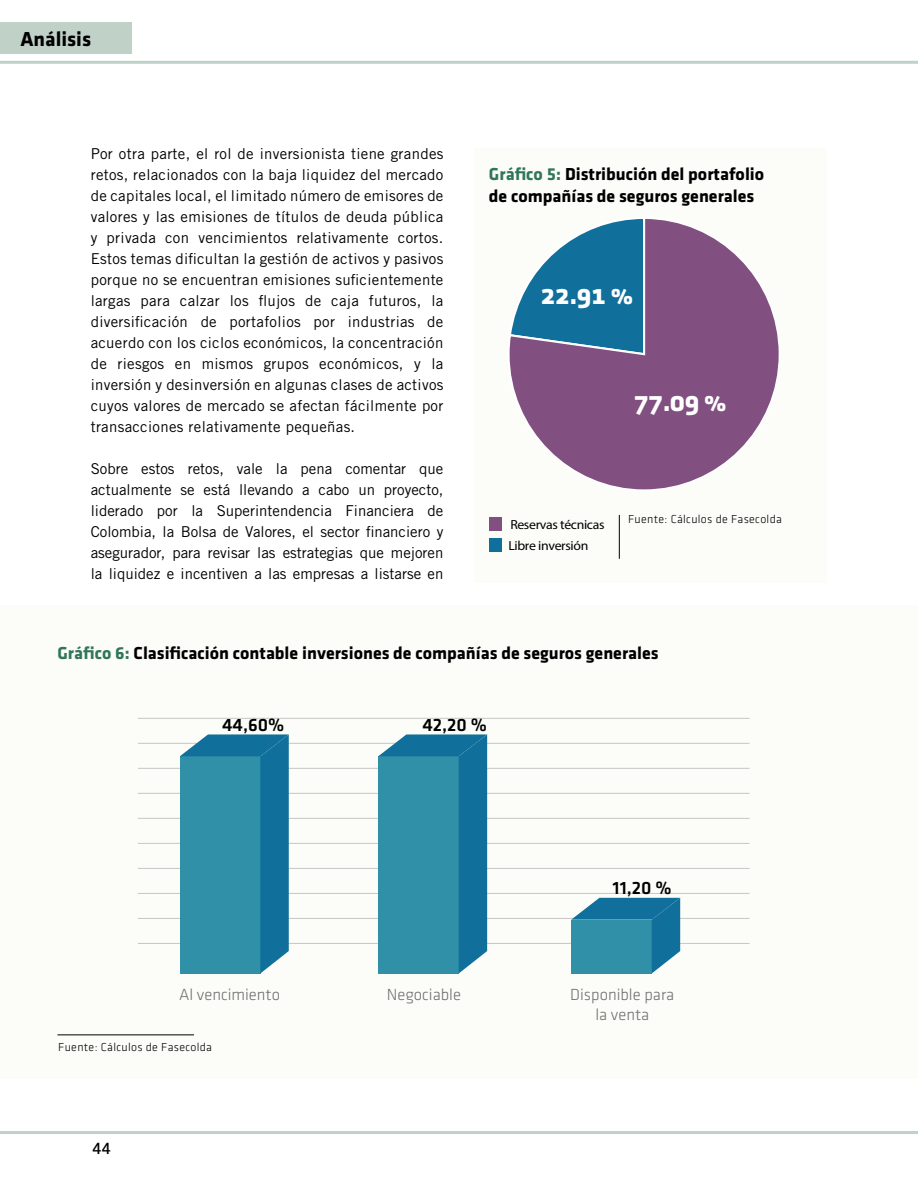
<style>
.page{position:relative;width:918px;height:1188px;background:#fff}
.page>*{position:absolute;margin:0;border:0;box-sizing:border-box;transform-origin:0 0}
.t1{font:29.1px "Klavika Bold Bold OSTF";letter-spacing:-.025em;color:#fff}
.t2{font:700 21px "Klavika";color:#000}
.t3{font:500 18.45px "Klavika";color:#000}
.t4{font:700 18px/21.6px "Klavika";color:#000}
.t5{font:300 16.65px/20px "Klavika";color:#706f6f;text-align:center}
.t6{font:15px/21px "Trade Gothic LT Std";letter-spacing:.01em;color:#000;text-align:justify}
.t7{font:15px "Collator";color:#000}
.t8{font:13.2px/21.5px "Klavika Light OSF";letter-spacing:-.025em;color:#000;scale:1.05 1}
.t9{font:12px "Klavika Light TF";letter-spacing:.025em;color:#000}
.t10{font:11.85px "Klavika Light OSF";letter-spacing:-.025em;color:#000}
.s1{color:#31765b}
</style>
<div class="page">
<hr style="left:0;top:1131px;width:918px;height:3px;background:#c0d2c8">
<hr style="left:0;top:61px;width:918px;height:3px;background:#c0d2c8">
<hr style="left:917px;top:148px;width:1px;height:541px;background:#fcfcf8">
<div style="left:475px;top:148px;width:352px;height:435px;background:#fcfcf8"></div>
<svg style="left:509px;top:219px;width:270px;height:271px"></svg>
<hr style="left:619px;top:515px;width:1px;height:44px;background:#000">
<div style="left:489px;top:517px;width:12px;height:14px;background:#814f80"></div>
<div style="left:489px;top:539px;width:13px;height:13px;background:#11709b"></div>
<div style="left:0;top:605px;width:918px;height:474px;background:#fcfcf8"></div>
<hr style="left:138px;top:943px;width:612px;height:1px;background:#c6c6c6">
<hr style="left:138px;top:918px;width:612px;height:1px;background:#c6c6c6">
<hr style="left:138px;top:893px;width:612px;height:1px;background:#c6c6c6">
<hr style="left:138px;top:868px;width:612px;height:1px;background:#c6c6c6">
<hr style="left:138px;top:843px;width:612px;height:1px;background:#c6c6c6">
<hr style="left:138px;top:818px;width:612px;height:1px;background:#c6c6c6">
<hr style="left:138px;top:793px;width:612px;height:1px;background:#c6c6c6">
<hr style="left:138px;top:768px;width:612px;height:1px;background:#c6c6c6">
<hr style="left:138px;top:743px;width:612px;height:1px;background:#c6c6c6">
<hr style="left:138px;top:718px;width:612px;height:1px;background:#c6c6c6">
<svg style="left:180px;top:734px;width:109px;height:239px;background:#2c89a6"></svg>
<svg style="left:378px;top:734px;width:109px;height:239px;background:#2b89a6"></svg>
<svg style="left:571px;top:898px;width:109px;height:75px;background:#338ba9"></svg>
<hr style="left:57px;top:1035px;width:137px;height:1px;background:#000">
<div style="left:0;top:22px;width:131px;height:32px;background:#c0d2c8"></div>
<h2 class="t2" style="left:20px;top:27px;width:72px">Análisis</h2>
<p class="t6" style="left:91px;top:143px;width:354px">Por otra parte, el rol de inversionista tiene grandes retos, relacionados con la baja liquidez del mercado de capitales local, el limitado número de emisores de valores y las emisiones de títulos de deuda pública y privada con vencimientos relativamente cortos.<br>Estos temas dificultan la gestión de activos y pasivos porque no se encuentran emisiones suficientemente largas para calzar los flujos de caja futuros, la diversificación de portafolios por industrias de acuerdo con los ciclos económicos, la concentración de riesgos en mismos grupos económicos, y la inversión y desinversión en algunas clases de activos cuyos valores de mercado se afectan fácilmente por transacciones relativamente pequeñas.</p>
<p class="t6" style="left:91px;top:458px;width:354px">Sobre estos retos, vale la pena comentar que actualmente se está llevando a cabo un proyecto, liderado por la Superintendencia Financiera de Colombia, la Bolsa de Valores, el sector financiero y asegurador, para revisar las estrategias que mejoren la liquidez e incentiven a las empresas a listarse en</p>
<p class="t10" style="left:409px;top:376px;width:70px">Libre inversión</p>
<p class="t4" style="left:489px;top:163px;width:277px"><span class="s1">Gráfico 5:</span> Distribución del portafolio de compañías de seguros generales</p>
<h1 class="t1" style="left:540px;top:278px;width:95px">22.91 %</h1>
<h1 class="t1" style="left:634px;top:385px;width:95px">77.09 %</h1>
<p class="t8" style="left:508px;top:513px;width:93px">Reservas técnicas<br>Libre inversión</p>
<p class="t9" style="left:628px;top:513px;width:155px">Fuente: Cálculos de Fasecolda</p>
<p class="t4" style="left:57px;top:642px;width:603px"><span class="s1">Gráfico 6:</span> Clasificación contable inversiones de compañías de seguros generales</p>
<p class="t3" style="left:222px;top:715px;width:64px">44,60%</p>
<p class="t3" style="left:423px;top:715px;width:66px">42,20 %</p>
<p class="t3" style="left:613px;top:878px;width:61px">11,20 %</p>
<p class="t5" style="left:179px;top:985px;width:103px">Al vencimiento</p>
<p class="t5" style="left:387px;top:985px;width:76px">Negociable</p>
<p class="t5" style="left:570px;top:985px;width:106px">Disponible para la venta</p>
<p class="t9" style="left:58px;top:1040px;width:155px">Fuente: Cálculos de Fasecolda</p>
<p class="t7" style="left:92px;top:1140px;width:21px">44</p>
</div>
